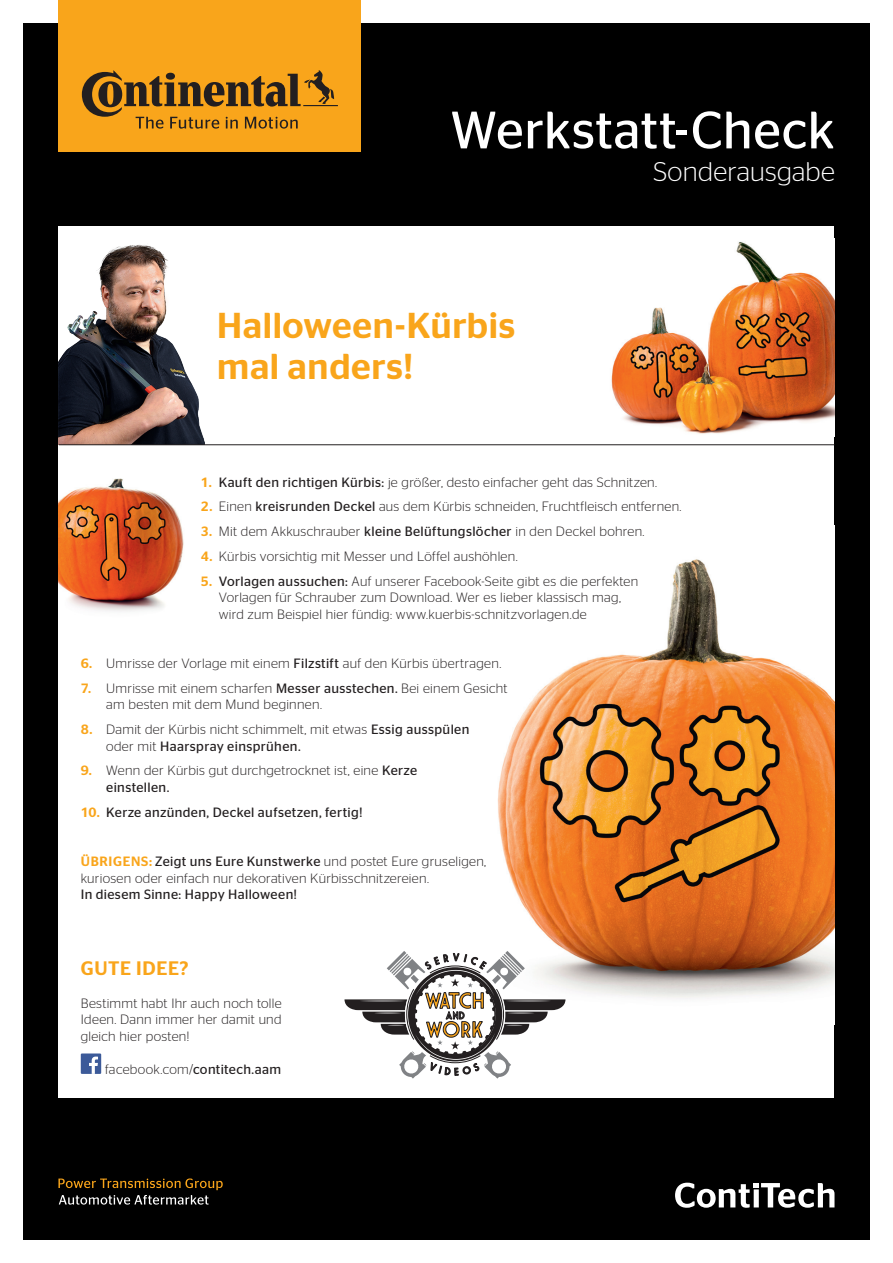
<style>
.page{position:relative;width:893px;height:1263px;background:#fff}
.page>*{position:absolute;margin:0;border:0;box-sizing:border-box;transform-origin:0 0}
.t1{font:52.5px "Continental Stag Sans";letter-spacing:.01em;color:#fff}
.t2{font:500 36px/41.2px "Continental Stag Sans";letter-spacing:.02em;color:#f9a51b}
.t3{font:300 27px "Continental Stag Sans";letter-spacing:.01em;color:#fff}
.t4{font:500 19.5px "Continental Stag Sans";letter-spacing:.03em;color:#f9a51b}
.t5{font:300 13.5px/16.5px "Continental Stag Sans";letter-spacing:.02em;color:#231f20}
.t6{font:13.5px "Continental Stag Sans";letter-spacing:.025em;color:#231f20}
.s1{font-weight:500;color:#f9a51b}
.s2{font-weight:400}
</style>
<div class="page">
<div style="left:23px;top:23px;width:847px;height:1216px;background:#000"></div>
<div style="left:59px;top:226px;width:775px;height:871px;background:#fff"></div>
<img style="left:497px;top:559px;width:337px;height:443px">
<svg style="left:675px;top:1183px;width:159px;height:25px"></svg>
<svg style="left:58px;top:1178px;width:165px;height:26px"></svg>
<img style="left:59px;top:244px;width:146px;height:200px">
<img style="left:611px;top:242px;width:223px;height:192px">
<hr style="left:59px;top:444px;width:775px;height:1px;background:#231f20">
<div style="left:81px;top:1053px;width:20px;height:21px;background:#3c5a99"></div>
<svg style="left:89px;top:1056px;width:9px;height:18px"></svg>
<svg style="left:344px;top:951px;width:221px;height:127px"></svg>
<img style="left:59px;top:478px;width:125px;height:134px">
<div style="left:58px;top:0;width:303px;height:152px;background:#f9a51b"></div>
<svg style="left:82px;top:70px;width:256px;height:59px"></svg>
<h1 class="t1" style="left:450px;top:100px;width:386px">Werkstatt-Check</h1>
<h3 class="t3" style="left:653px;top:157px;width:183px">Sonderausgabe</h3>
<h2 class="t2" style="left:217px;top:305px;width:299px">Halloween-Kürbis mal anders!</h2>
<p class="t5" style="left:201px;top:473px;width:458px"><span class="s1">1.</span> <span class="s2">Kauft den richtigen Kürbis:</span> je größer, desto einfacher geht das Schnitzen.</p>
<p class="t5" style="left:201px;top:498px;width:482px"><span class="s1">2.</span> Einen <span class="s2">kreisrunden Deckel</span> aus dem Kürbis schneiden, Fruchtfleisch entfernen.</p>
<p class="t5" style="left:201px;top:523px;width:445px"><span class="s1">3.</span> Mit dem Akkuschrauber <span class="s2">kleine Belüftungslöcher</span> in den Deckel bohren.</p>
<p class="t5" style="left:201px;top:548px;width:318px"><span class="s1">4.</span> Kürbis vorsichtig mit Messer und Löffel aushöhlen.</p>
<p class="t5" style="left:219px;top:572px;width:421px;text-indent:-18px"><span class="s1">5.</span> <span class="s2">Vorlagen aussuchen:</span> Auf unserer Facebook-Seite gibt es die perfekten<br>Vorlagen für Schrauber zum Download. Wer es lieber klassisch mag, wird zum Beispiel hier fündig: www.kuerbis-schnitzvorlagen.de</p>
<p class="t5" style="left:81px;top:655px;width:422px"><span class="s1">6.</span> Umrisse der Vorlage mit einem <span class="s2">Filzstift</span> auf den Kürbis übertragen.</p>
<p class="t5" style="left:106px;top:680px;width:403px;text-indent:-26px"><span class="s1">7.</span> Umrisse mit einem scharfen <span class="s2">Messer ausstechen.</span> Bei einem Gesicht am besten mit dem Mund beginnen.</p>
<p class="t5" style="left:106px;top:721px;width:365px;text-indent:-26px"><span class="s1">8.</span> Damit der Kürbis nicht schimmelt, mit etwas <span class="s2">Essig ausspülen </span>oder mit <span class="s2">Haarspray einsprühen.</span></p>
<p class="t5" style="left:106px;top:762px;width:313px;text-indent:-26px"><span class="s1">9.</span> Wenn der Kürbis gut durchgetrocknet ist, eine <span class="s2">Kerze einstellen.</span></p>
<p class="t6" style="left:81px;top:804px;width:283px"><span class="s1">10.</span> Kerze anzünden, Deckel aufsetzen, fertig!</p>
<p class="t5" style="left:81px;top:853px;width:407px"><span class="s1">ÜBRIGENS:</span> <span class="s2">Zeigt uns Eure Kunstwerke</span> und postet Eure gruseligen, kuriosen oder einfach nur dekorativen Kürbisschnitzereien.</p>
<p class="t6" style="left:81px;top:887px;width:218px">In diesem Sinne: Happy Halloween!</p>
<h3 class="t4" style="left:81px;top:957px;width:109px">GUTE IDEE?</h3>
<p class="t5" style="left:81px;top:995px;width:202px;text-align:justify">Bestimmt habt Ihr auch noch tolle Ideen. Dann immer her damit und gleich hier posten!</p>
<p class="t5" style="left:105px;top:1061px;width:178px">facebook.com/<span class="s2">contitech.aam</span></p>
</div>
